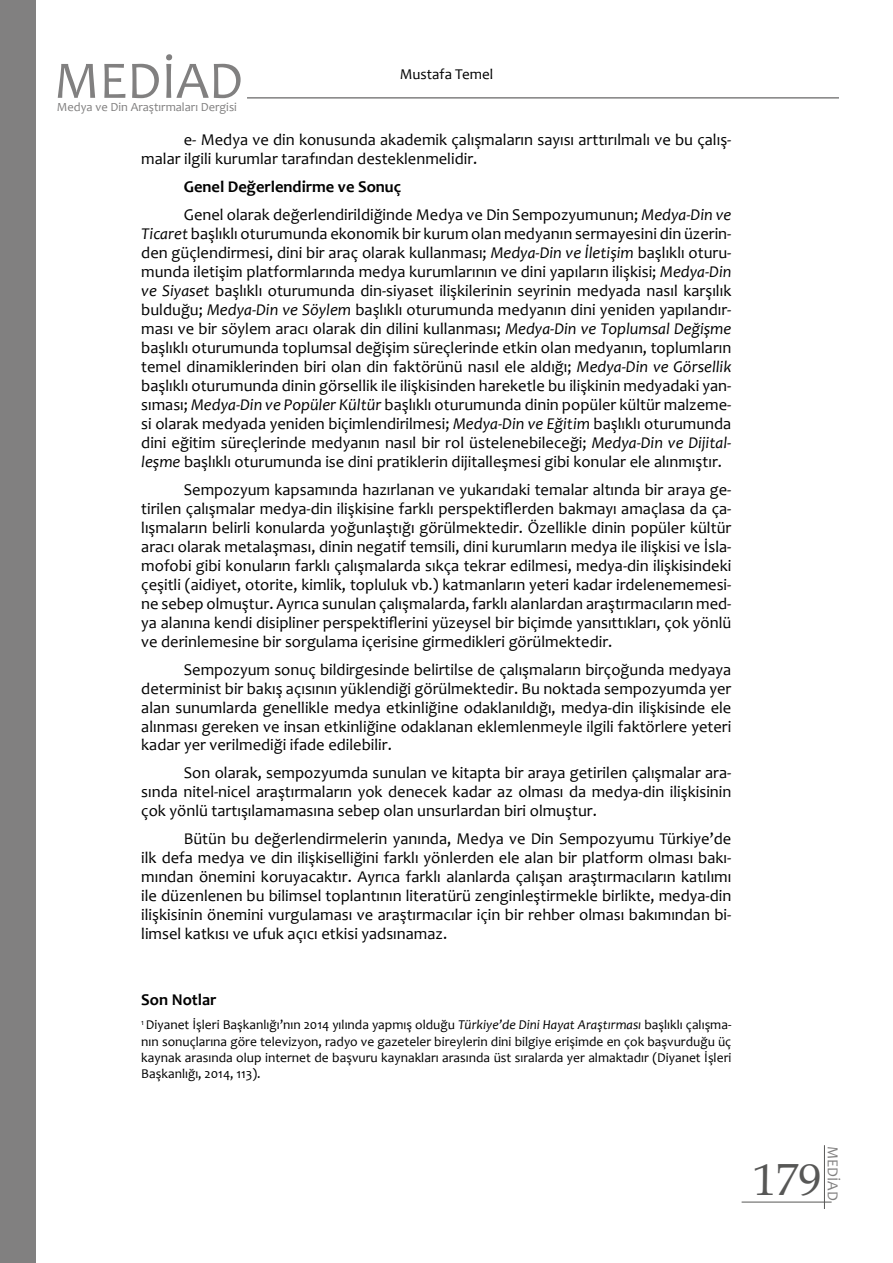
<style>
.page{position:relative;width:893px;height:1263px;background:#fff}
.page>*{position:absolute;margin:0;border:0;box-sizing:border-box;transform-origin:0 0}
.t1{font:53.25px "Candara";color:#818080}
.t2{font:45px "Book Antiqua";color:#575756}
.t3{font:16.5px/18.9px "Candara";color:#000;text-align:justify}
.t4{font:700 16.5px "Candara";color:#000}
.t5{font:15.45px "Candara";color:#818080}
.t6{font:15px "Candara";color:#000}
.t7{font:13.5px/16.2px "Candara";color:#000;text-align:justify}
.t8{font:12.45px "Candara";color:#818080}
.s1{font-weight:700}
.s2{font-style:italic}
</style>
<div class="page">
<hr style="left:824px;top:1145px;width:1px;height:64px;background:#575756">
<hr style="left:742px;top:1202px;width:90px;height:1px;background:#575756">
<hr style="left:247px;top:97px;width:592px;height:2px;background:#818080">
<div style="left:0;top:0;width:35px;height:1263px;background:#818080"></div>
<h1 class="t1" style="left:54px;top:47px;width:191px">MEDİAD</h1>
<p class="t8" style="left:57px;top:99px;width:181px">Medya ve Din Araştırmaları Dergisi</p>
<p class="t6" style="left:400px;top:65px;width:95px">Mustafa Temel</p>
<p class="t3" style="left:141px;top:130px;width:592px;text-indent:43px">e- Medya ve din konusunda akademik çalışmaların sayısı arttırılmalı ve bu çalış&shy;malar ilgili kurumlar tarafından desteklenmelidir.</p>
<p class="t3" style="left:184px;top:173px;width:549px;line-height:27.9px"><span class="s1">Genel Değerlendirme ve Sonuç<br></span>Genel olarak değerlendirildiğinde Medya ve Din Sempozyumunun; <span class="s2">Medya-Din ve</span></p>
<p class="t3" style="left:141px;top:224px;width:592px"><span class="s2">Ticaret</span> başlıklı oturumunda ekonomik bir kurum olan medyanın sermayesini din üzerin&shy;den güçlendirmesi, dini bir araç olarak kullanması; <span class="s2">Medya-Din ve İletişim</span> başlıklı oturu&shy;munda iletişim platformlarında medya kurumlarının ve dini yapıların ilişkisi; <span class="s2">Medya-Din ve Siyaset</span> başlıklı oturumunda din-siyaset ilişkilerinin seyrinin medyada nasıl karşılık bulduğu; <span class="s2">Medya-Din ve Söylem</span> başlıklı oturumunda medyanın dini yeniden yapılandır&shy;ması ve bir söylem aracı olarak din dilini kullanması; <span class="s2">Medya-Din ve Toplumsal Değişme </span>başlıklı oturumunda toplumsal değişim süreçlerinde etkin olan medyanın, toplumların temel dinamiklerinden biri olan din faktörünü nasıl ele aldığı; <span class="s2">Medya-Din ve Görsellik </span>başlıklı oturumunda dinin görsellik ile ilişkisinden hareketle bu ilişkinin medyadaki yan&shy;sıması; <span class="s2">Medya-Din ve Popüler Kültür</span> başlıklı oturumunda dinin popüler kültür malzeme&shy;si olarak medyada yeniden biçimlendirilmesi; <span class="s2">Medya-Din ve Eğitim</span> başlıklı oturumunda dini eğitim süreçlerinde medyanın nasıl bir rol üstelenebileceği; <span class="s2">Medya-Din ve Dijital&shy;leşme</span> başlıklı oturumunda ise dini pratiklerin dijitalleşmesi gibi konular ele alınmıştır.</p>
<p class="t3" style="left:141px;top:480px;width:592px;text-indent:43px">Sempozyum kapsamında hazırlanan ve yukarıdaki temalar altında bir araya ge&shy;tirilen çalışmalar medya-din ilişkisine farklı perspektiflerden bakmayı amaçlasa da ça&shy;lışmaların belirli konularda yoğunlaştığı görülmektedir. Özellikle dinin popüler kültür aracı olarak metalaşması, dinin negatif temsili, dini kurumların medya ile ilişkisi ve İsla&shy;mofobi gibi konuların farklı çalışmalarda sıkça tekrar edilmesi, medya-din ilişkisindeki çeşitli (aidiyet, otorite, kimlik, topluluk vb.) katmanların yeteri kadar irdelenememesi&shy;ne sebep olmuştur. Ayrıca sunulan çalışmalarda, farklı alanlardan araştırmacıların med&shy;ya alanına kendi disipliner perspektiflerini yüzeysel bir biçimde yansıttıkları, çok yönlü ve derinlemesine bir sorgulama içerisine girmedikleri görülmektedir.</p>
<p class="t3" style="left:141px;top:659px;width:592px;text-indent:43px">Sempozyum sonuç bildirgesinde belirtilse de çalışmaların birçoğunda medyaya determinist bir bakış açısının yüklendiği görülmektedir. Bu noktada sempozyumda yer alan sunumlarda genellikle medya etkinliğine odaklanıldığı, medya-din ilişkisinde ele alınması gereken ve insan etkinliğine odaklanan eklemlenmeyle ilgili faktörlere yeteri kadar yer verilmediği ifade edilebilir.</p>
<p class="t3" style="left:141px;top:763px;width:592px;text-indent:43px">Son olarak, sempozyumda sunulan ve kitapta bir araya getirilen çalışmalar ara&shy;sında nitel-nicel araştırmaların yok denecek kadar az olması da medya-din ilişkisinin çok yönlü tartışılamamasına sebep olan unsurlardan biri olmuştur.</p>
<p class="t3" style="left:141px;top:829px;width:592px;text-indent:43px">Bütün bu değerlendirmelerin yanında, Medya ve Din Sempozyumu Türkiye’de ilk defa medya ve din ilişkiselliğini farklı yönlerden ele alan bir platform olması bakı&shy;mından önemini koruyacaktır. Ayrıca farklı alanlarda çalışan araştırmacıların katılımı ile düzenlenen bu bilimsel toplantının literatürü zenginleştirmekle birlikte, medya-din ilişkisinin önemini vurgulaması ve araştırmacılar için bir rehber olması bakımından bi&shy;limsel katkısı ve ufuk açıcı etkisi yadsınamaz.</p>
<p class="t4" style="left:141px;top:989px;width:77px">Son Notlar</p>
<p class="t7" style="left:141px;top:1017px;width:592px"><sup>1</sup> Diyanet İşleri Başkanlığı’nın 2014 yılında yapmış olduğu <span class="s2">Türkiye’de Dini Hayat Araştırması</span> başlıklı çalışma&shy;nın sonuçlarına göre televizyon, radyo ve gazeteler bireylerin dini bilgiye erişimde en çok başvurduğu üç kaynak arasında olup internet de başvuru kaynakları arasında üst sıralarda yer almaktadır (Diyanet İşleri Başkanlığı, 2014, 113).</p>
<p class="t5" style="left:842px;top:1146px;width:56px;rotate:90deg">MEDİAD</p>
<h2 class="t2" style="left:753px;top:1148px;width:69px">179</h2>
</div>
